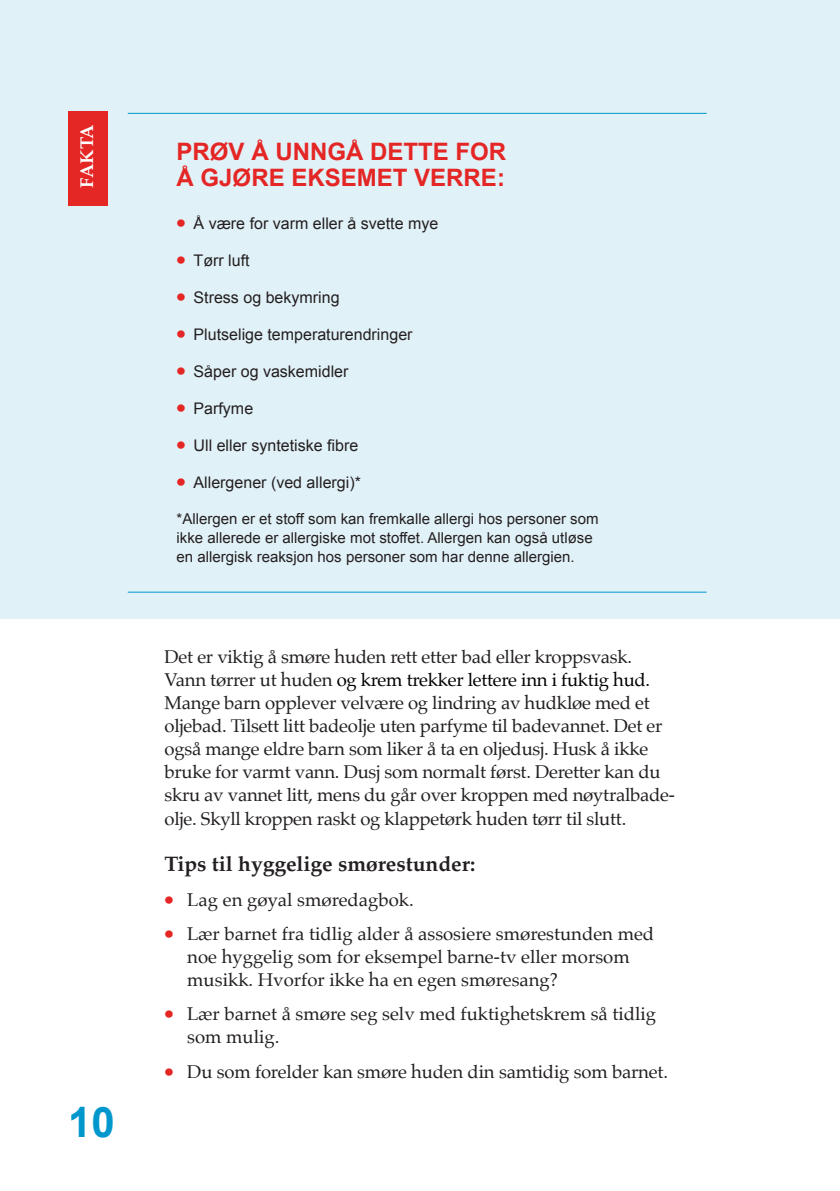
<style>
.page{position:relative;width:840px;height:1191px;background:#fff}
.page>*{position:absolute;margin:0;border:0;box-sizing:border-box;transform-origin:0 0}
.t1{font:700 42px "Arial";color:#0097cd}
.t2{font:700 24px/26px "Arial";color:#e42625}
.t3{font:700 21px "Palatino";color:#231f20}
.t4{font:18.4px/23px "Palatino";letter-spacing:-.015em;color:#231f20}
.t5{font:700 18.4px "Palatino";letter-spacing:-.025em;color:#fff}
.t6{font:16px "Arial";color:#231f20}
.t7{font:15px/19px "Arial";color:#231f20}
.s1{font-weight:700;font-size:26px;color:#e42625}
.s2{color:#000}
.s3{font-family:"Arial";font-weight:700;font-size:26px;color:#e42625}
</style>
<div class="page">
<div style="left:0;top:0;width:839px;height:618px;background:#e1f1f8"></div>
<div style="left:68px;top:111px;width:40px;height:95px;background:#e42625"></div>
<hr style="left:128px;top:113px;width:578px;height:1px;background:#0097cd">
<hr style="left:128px;top:591px;width:578px;height:1px;background:#0097cd">
<p class="t5" style="left:71px;top:187px;width:65px;rotate:-90deg">FAKTA</p>
<h1 class="t1" style="left:68px;top:1094px;width:48px">10</h1>
<h2 class="t2" style="left:176px;top:139px;width:331px">PRØV Å UNNGÅ DETTE FOR<br>Å GJØRE EKSEMET VERRE:</h2>
<p class="t6" style="left:176px;top:213px;width:263px"><span class="s1">•</span> Å være for varm eller å svette mye</p>
<p class="t6" style="left:176px;top:250px;width:75px"><span class="s1">•</span> Tørr luft</p>
<p class="t6" style="left:176px;top:287px;width:164px"><span class="s1">•</span> Stress og bekymring</p>
<p class="t6" style="left:176px;top:324px;width:237px"><span class="s1">•</span> Plutselige temperaturendringer</p>
<p class="t6" style="left:176px;top:361px;width:173px"><span class="s1">•</span> Såper og vaskemidler</p>
<p class="t6" style="left:176px;top:398px;width:78px"><span class="s1">•</span> Parfyme</p>
<p class="t6" style="left:176px;top:435px;width:183px"><span class="s1">•</span> Ull eller syntetiske fibre</p>
<p class="t6" style="left:176px;top:472px;width:186px"><span class="s1">•</span> Allergener (ved allergi)*</p>
<p class="t7" style="left:176px;top:509px;width:423px">*Allergen er et stoff som kan fremkalle allergi hos personer som ikke allerede er allergiske mot stoffet. Allergen kan også utløse en allergisk reaksjon hos personer som har denne allergien.</p>
<p class="t4" style="left:164px;top:645px;width:510px">Det er viktig å smøre huden rett etter bad eller kroppsvask.<br>Vann tørrer ut huden <span class="s2">og krem trekker lettere inn i fuktig hud.<br></span>Mange barn opplever velvære og lindring av hudkløe med et oljebad. Tilsett litt badeolje uten parfyme til badevannet. Det er også mange eldre barn som liker å ta en oljedusj. Husk å ikke bruke for varmt vann. Dusj som normalt først. Deretter kan du skru av vannet litt, mens du går over kroppen med nøytralbade&shy;olje. Skyll kroppen raskt og klappetørk huden tørr til slutt.</p>
<p class="t3" style="left:164px;top:846px;width:312px">Tips til hyggelige smørestunder:</p>
<p class="t4" style="left:164px;top:887px;width:250px"><span class="s3">•</span> Lag en gøyal smøredagbok.</p>
<p class="t4" style="left:187px;top:922px;width:468px;text-indent:-23px"><span class="s3">•</span> Lær barnet fra tidlig alder å assosiere smørestunden med noe hyggelig som for eksempel barne-tv eller morsom musikk. Hvorfor ikke ha en egen smøresang?</p>
<p class="t4" style="left:187px;top:1002px;width:470px;text-indent:-23px"><span class="s3">•</span> Lær barnet å smøre seg selv med fuktighetskrem så tidlig som mulig.</p>
<p class="t4" style="left:164px;top:1059px;width:504px"><span class="s3">•</span> Du som forelder kan smøre huden din samtidig som barnet.</p>
</div>
